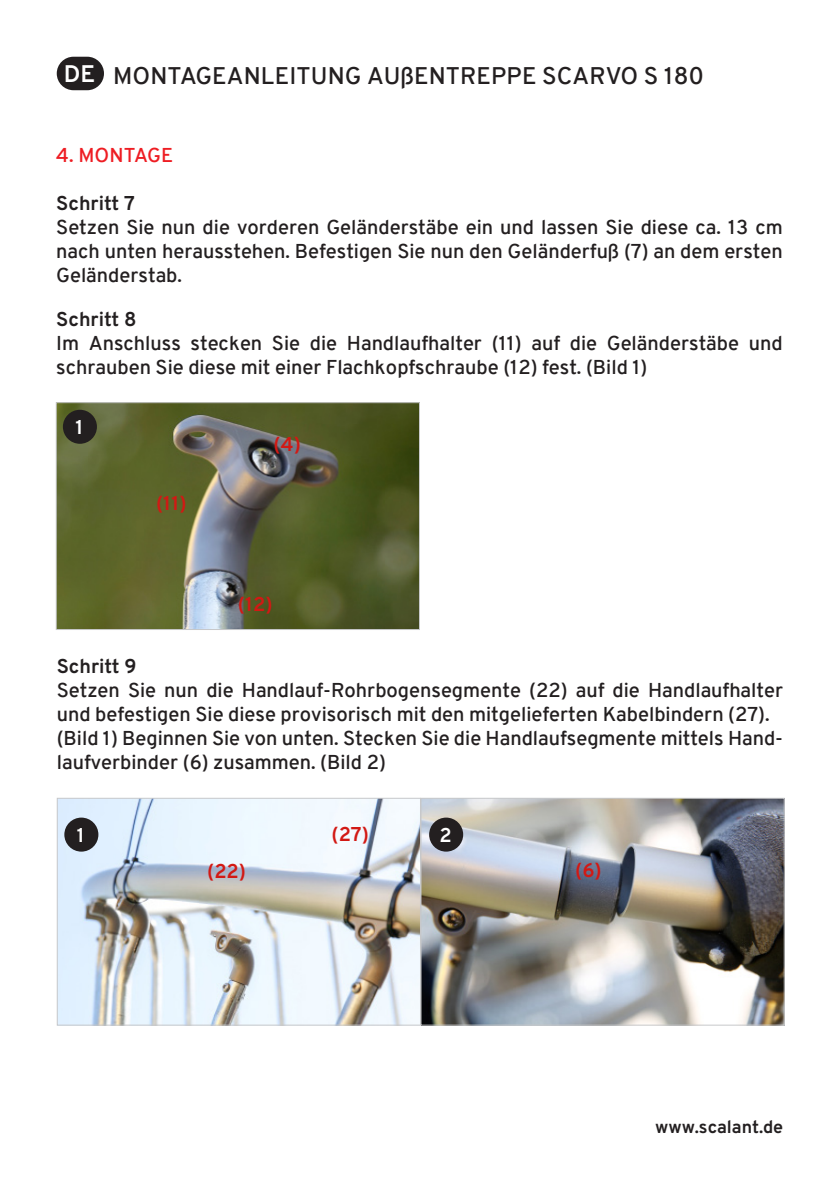
<style>
.page{position:relative;width:840px;height:1191px;background:#fff}
.page>*{position:absolute;margin:0;border:0;box-sizing:border-box;transform-origin:0 0}
.t1{font:24px "Overpass";letter-spacing:.005em;color:#231f20}
.t2{font:700 24px "Overpass";color:#fff}
.t3{font:20px/24px "Overpass";color:#231f20}
.t4{font:700 20px "Overpass";letter-spacing:-.005em;color:#231f20}
.t5{font:700 20px "Overpass";color:#d21914}
.t6{font:20px "Overpass";letter-spacing:.005em;color:#ee1d23}
.t7{font:700 20px "Overpass";color:#fff}
.t8{font:700 18px "Overpass";color:#231f20}
</style>
<div class="page">
<div style="left:57px;top:57px;width:47px;height:33px;background:#231f20;border-radius:17px"></div>
<img style="left:58px;top:404px;width:360px;height:224px">
<div style="left:56px;top:402px;width:364px;height:228px;border:1px solid #c7c8ca"></div>
<div style="left:63px;top:410px;width:34px;height:34px;background:#231f20;border-radius:50%"></div>
<img style="left:422px;top:799px;width:360px;height:224px">
<div style="left:420px;top:797px;width:364px;height:228px;border:1px solid #c7c8ca"></div>
<div style="left:429px;top:817px;width:34px;height:34px;background:#231f20;border-radius:50%"></div>
<img style="left:59px;top:799px;width:360px;height:224px">
<div style="left:57px;top:797px;width:364px;height:228px;border:1px solid #c7c8ca"></div>
<div style="left:64px;top:817px;width:34px;height:34px;background:#231f20;border-radius:50%"></div>
<p class="t2" style="left:64px;top:57px;width:33px">DE</p>
<p class="t1" style="left:113px;top:61px;width:592px">MONTAGEANLEITUNG AUßENTREPPE SCARVO S 180</p>
<p class="t6" style="left:56px;top:143px;width:118px">4. MONTAGE</p>
<p class="t4" style="left:56px;top:189px;width:80px">Schritt 7</p>
<p class="t3" style="left:56px;top:215px;width:727px;text-align:justify">Setzen Sie nun die vorderen Geländerstäbe ein und lassen Sie diese ca. 13 cm nach unten herausstehen. Befestigen Sie nun den Geländerfuß (7) an dem ersten Geländerstab.</p>
<p class="t4" style="left:56px;top:304px;width:82px">Schritt 8</p>
<p class="t3" style="left:56px;top:331px;width:727px">Im Anschluss stecken Sie die Handlaufhalter (11) auf die Geländerstäbe und schrauben Sie diese mit einer Flachkopfschraube (12) fest. (Bild 1)</p>
<p class="t7" style="left:75px;top:413px;width:10px">1</p>
<p class="t5" style="left:156px;top:488px;width:32px">(11)</p>
<p class="t5" style="left:273px;top:430px;width:29px">(4)</p>
<p class="t5" style="left:238px;top:590px;width:36px">(12)</p>
<p class="t4" style="left:57px;top:652px;width:81px">Schritt 9</p>
<p class="t3" style="left:57px;top:678px;width:727px">Setzen Sie nun die Handlauf-Rohrbogensegmente (22) auf die Handlaufhalter und befestigen Sie diese provisorisch mit den mitgelieferten Kabelbindern (27).</p>
<p class="t3" style="left:57px;top:726px;width:727px">(Bild 1) Beginnen Sie von unten. Stecken Sie die Handlaufsegmente mittels Hand&shy;laufverbinder (6) zusammen. (Bild 2)</p>
<p class="t5" style="left:331px;top:820px;width:39px">(27)</p>
<p class="t7" style="left:77px;top:820px;width:10px">1</p>
<p class="t7" style="left:439px;top:820px;width:14px">2</p>
<p class="t5" style="left:207px;top:856px;width:40px">(22)</p>
<p class="t5" style="left:575px;top:855px;width:28px">(6)</p>
<p class="t8" style="left:654px;top:1113px;width:129px">www.scalant.de</p>
</div>
